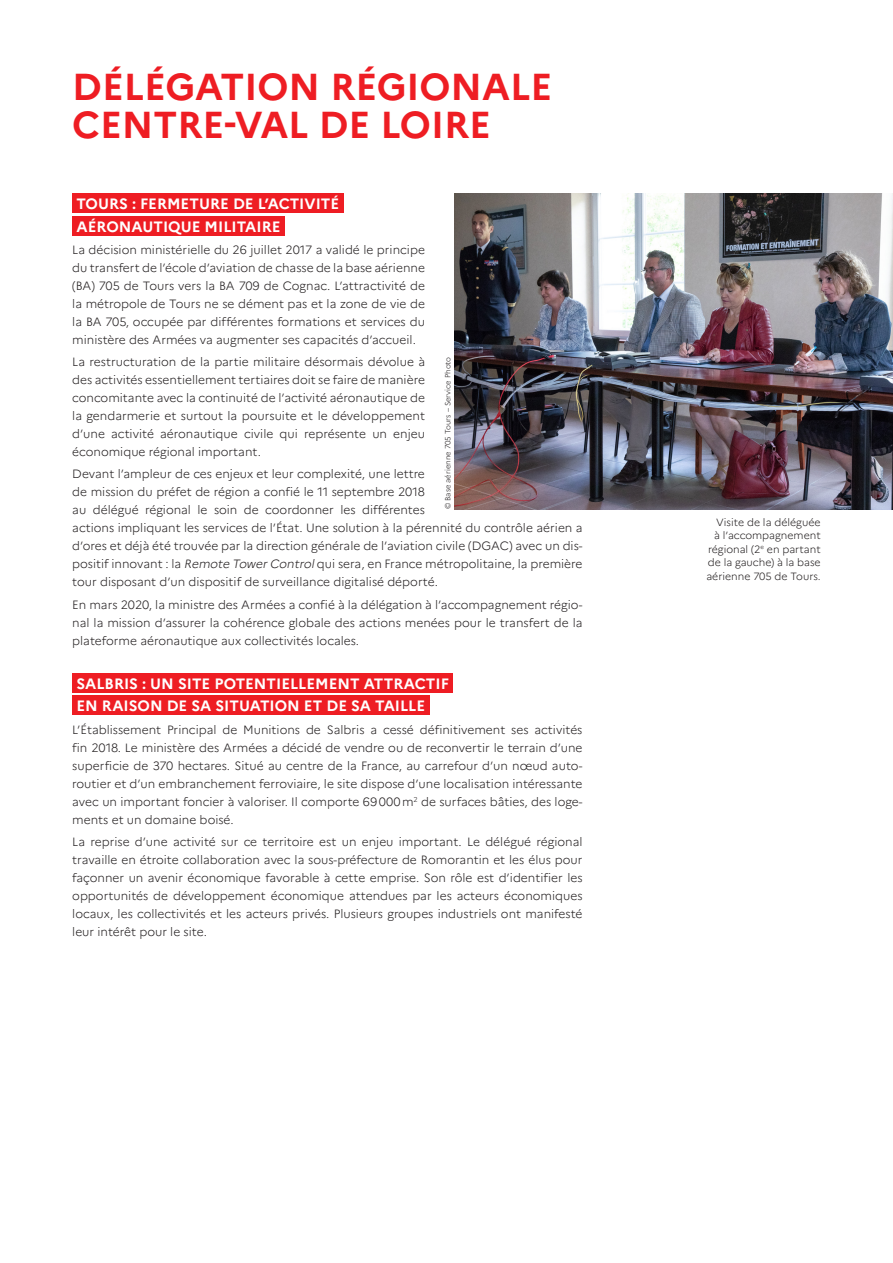
<style>
.page{position:relative;width:893px;height:1263px;background:#fff}
.page>*{position:absolute;margin:0;border:0;box-sizing:border-box;transform-origin:0 0}
.t1{font:700 37.5px "Marianne";color:#ee1d23}
.Sous-titre{font:700 15px "Marianne";color:#fff}
.Texte_courant{font:300 12px/18px "Marianne";color:#231f20;text-align:justify}
.Légende{font:300 10.5px/13.5px "Marianne";color:#231f20;text-align:right}
.crédits_photos{font:300 7.5px "Marianne";color:#231f20}
.s1{font-style:italic}
</style>
<div class="page">
<div style="left:72px;top:194px;width:271px;height:19px;background:#ee1d23"></div>
<div style="left:72px;top:216px;width:213px;height:19px;background:#ee1d23"></div>
<div style="left:72px;top:674px;width:381px;height:19px;background:#ee1d23"></div>
<div style="left:72px;top:696px;width:357px;height:19px;background:#ee1d23"></div>
<img style="left:455px;top:193px;width:438px;height:316px">
<p class="t1" style="left:72px;top:64px;width:482px">DÉLÉGATION RÉGIONALE</p>
<p class="t1" style="left:72px;top:102px;width:420px">CENTRE-VAL DE LOIRE</p>
<p class="Sous-titre" style="left:77px;top:195px;width:264px">TOURS : FERMETURE DE L’ACTIVITÉ</p>
<p class="Sous-titre" style="left:77px;top:217px;width:205px">AÉRONAUTIQUE MILITAIRE</p>
<p class="Texte_courant" style="left:72px;top:240px;width:354px">La décision ministérielle du 26 juillet 2017 a validé le principe du transfert de l’école d’aviation de chasse de la base aérienne (BA) 705 de Tours vers la BA 709 de Cognac. L’attractivité de la métropole de Tours ne se dément pas et la zone de vie de la BA 705, occupée par différentes formations et services du ministère des Armées va augmenter ses capacités d’accueil.</p>
<p class="Texte_courant" style="left:72px;top:353px;width:354px">La restructuration de la partie militaire désormais dévolue à des activités essentiellement tertiaires doit se faire de manière concomitante avec la continuité de l’activité aéronautique de la gendarmerie et surtout la poursuite et le développement d’une activité aéronautique civile qui représente un enjeu économique régional important.</p>
<p class="Texte_courant" style="left:72px;top:465px;width:512px;text-align:left">Devant l’ampleur de ces enjeux et leur complexité, une lettre<br>de mission du préfet de région a confié le 11 septembre 2018<br>au délégué régional le soin de coordonner les différentes<br>actions impliquant les services de l’État. Une solution à la pérennité du contrôle aérien a d’ores et déjà été trouvée par la direction générale de l’aviation civile (DGAC) avec un dis&shy;positif innovant : la <span class="s1">Remote TowerControl</span>qui sera, en France métropolitaine, la première tour disposant d’un dispositif de surveillance digitalisé déporté.</p>
<p class="Texte_courant" style="left:72px;top:595px;width:512px">En mars 2020, la ministre des Armées a confié à la délégation à l’accompagnement régio&shy;nal la mission d’assurer la cohérence globale des actions menées pour le transfert de la plateforme aéronautique aux collectivités locales.</p>
<p class="Sous-titre" style="left:77px;top:675px;width:374px">SALBRIS : UN SITE POTENTIELLEMENT ATTRACTIF</p>
<p class="Sous-titre" style="left:77px;top:697px;width:350px">EN RAISON DE SA SITUATION ET DE SA TAILLE</p>
<p class="Texte_courant" style="left:72px;top:720px;width:512px">L’Établissement Principal de Munitions de Salbris a cessé définitivement ses activités fin 2018. Le ministère des Armées a décidé de vendre ou de reconvertir le terrain d’une superficie de 370 hectares. Situé au centre de la France, au carrefour d’un nœud auto&shy;routier et d’un embranchement ferroviaire, le site dispose d’une localisation intéressante avec un important foncier à valoriser. Il comporte 69000m<sup>2</sup> de surfaces bâties, des loge&shy;ments et un domaine boisé.</p>
<p class="Texte_courant" style="left:72px;top:832px;width:512px">La reprise d’une activité sur ce territoire est un enjeu important. Le délégué régional travaille en étroite collaboration avec la sous-préfecture de Romorantin et les élus pour façonner un avenir économique favorable à cette emprise. Son rôle est d’identifier les opportunités de développement économique attendues par les acteurs économiques locaux, les collectivités et les acteurs privés. Plusieurs groupes industriels ont manifesté leur intérêt pour le site.</p>
<p class="crédits_photos" style="left:443px;top:509px;width:154px;rotate:-90deg">© Base aérienne 705 Tours – Service Photo</p>
<p class="Légende" style="left:706px;top:515px;width:116px">Visite de la déléguée<br>à l’accompagnement régional (2<sup>e</sup> en partant de la gauche) à la base aérienne 705 de Tours.</p>
</div>
